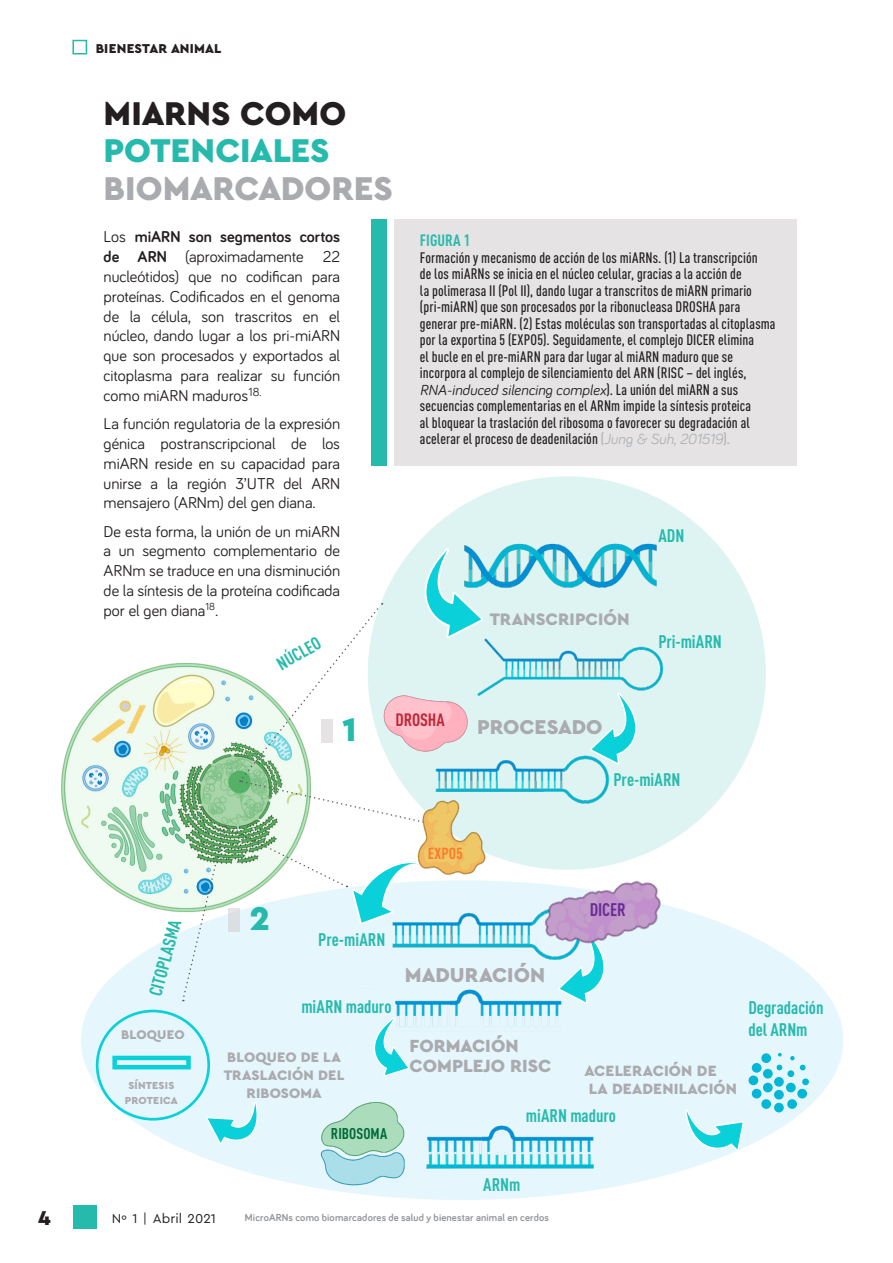
<style>
.page{position:relative;width:893px;height:1263px;background:#fff}
.page>*{position:absolute;margin:0;border:0;box-sizing:border-box;transform-origin:0 0}
.t1{font:900 34.5px/37.5px "Cera Pro";letter-spacing:-.005em;color:#aaabaf}
.t2{font:900 34.5px "Cera Pro";color:#26baac}
.t3{font:900 21px "Cera Pro";color:#aaabaf}
.t4{font:900 21px "Cera Pro";color:#231f20}
.t5{font:900 18.45px "Cera Pro";color:#aaabaf}
.ENTRADILLA{font:700 condensed 18px/21.6px "DIN Pro";letter-spacing:-.005em;color:#26baac}
.ENTRADILLA-2{font:700 condensed 18px "DIN Pro";letter-spacing:-.005em;color:#662e91}
.ENTRADILLA-3{font:700 condensed 17.7px "DIN Pro";letter-spacing:-.005em;color:#c12536}
.t6{font:900 17.55px "Cera Pro";color:#aaabaf}
.Texto{font:16.2px/19.8px "Bariol";letter-spacing:-.005em;color:#231f20;text-align:justify}
.t7{font:700 condensed 16.2px "DIN Pro";color:#26baac}
.ENTRADILLA-4{font:700 condensed 15.75px "DIN Pro";letter-spacing:.01em;color:#ff7a29}
.t8{font:900 15.6px "Cera Pro";letter-spacing:.01em;color:#aaabaf}
.ENTRADILLA-5{font:700 condensed 15.45px "DIN Pro";letter-spacing:.005em;color:#006938}
.t9{font:500 condensed 15px/16.5px "DIN Pro";letter-spacing:.005em;color:#231f20}
.t10{font:900 14.4px/18.5px "Cera Pro";letter-spacing:.01em;color:#aaabaf;text-align:center}
.t11{font:900 13.5px "Cera Pro";letter-spacing:.01em;color:#231f20}
.t12{font:13.5px "Cera Pro";letter-spacing:.005em;color:#231f20}
.t13{font:900 13.2px "Cera Pro";letter-spacing:.01em;color:#aaabaf}
.t14{font:900 10.65px "Cera Pro";letter-spacing:.015em;color:#aaabaf}
.t15{font:700 10.5px "Bariol";letter-spacing:.015em;color:#939598}
.s1{color:#231f20}
.s2{color:#26baac}
.s3{font-weight:700}
.s4{font-family:"Bariol";font-weight:400;font-style:italic;font-stretch:normal}
.s5{color:#afb2b6}
.s6{font-family:"Bariol";font-weight:400;font-style:italic;font-stretch:normal;color:#afb2b6}
</style>
<div class="page">
<img style="left:61px;top:663px;width:121px;height:249px">
<div style="left:368px;top:476px;width:398px;height:394px;background:#def4f2;border-radius:50%"></div>
<div style="left:81px;top:880px;width:762px;height:320px;background:#e6f6fd;border-radius:50%"></div>
<div style="left:394px;top:219px;width:402px;height:247px;background:#e5e3e3"></div>
<div style="left:371px;top:219px;width:16px;height:247px;background:#26baac"></div>
<img style="left:483px;top:755px;width:126px;height:49px">
<img style="left:483px;top:918px;width:52px;height:32px">
<img style="left:483px;top:638px;width:180px;height:56px">
<img style="left:320px;top:1102px;width:76px;height:83px">
<img style="left:395px;top:1000px;width:167px;height:27px">
<img style="left:464px;top:543px;width:193px;height:45px">
<img style="left:364px;top:1111px;width:235px;height:82px">
<img style="left:371px;top:1112px;width:226px;height:79px">
<svg style="left:685px;top:1109px;width:59px;height:42px"></svg>
<svg style="left:374px;top:1017px;width:35px;height:59px"></svg>
<svg style="left:590px;top:692px;width:47px;height:72px"></svg>
<svg style="left:558px;top:980px;width:44px;height:24px"></svg>
<svg style="left:206px;top:1102px;width:52px;height:42px"></svg>
<svg style="left:182px;top:548px;width:301px;height:453px"></svg>
<div style="left:96px;top:1010px;width:114px;height:110px;border:3px solid #0ad1d9;border-radius:50%"></div>
<div style="left:112px;top:1056px;width:79px;height:13px;border:4px solid #0ad1d9"></div>
<img style="left:415px;top:795px;width:71px;height:79px">
<img style="left:535px;top:840px;width:141px;height:140px">
<div style="left:774px;top:1090px;width:10px;height:9px;background:#00b7d5;border-radius:50%"></div>
<div style="left:802px;top:1078px;width:7px;height:7px;background:#00b7d5;border-radius:50%"></div>
<div style="left:787px;top:1070px;width:7px;height:7px;background:#00b7d5;border-radius:50%"></div>
<svg style="left:777px;top:1064px;width:5px;height:6px"></svg>
<svg style="left:778px;top:1053px;width:4px;height:3px"></svg>
<svg style="left:790px;top:1056px;width:16px;height:14px"></svg>
<div style="left:797px;top:1089px;width:10px;height:9px;background:#00b7d5;border-radius:50%"></div>
<div style="left:752px;top:1089px;width:9px;height:9px;background:#00b7d5;border-radius:50%"></div>
<div style="left:787px;top:1099px;width:10px;height:10px;background:#00b7d5;border-radius:50%"></div>
<div style="left:761px;top:1099px;width:10px;height:10px;background:#00b7d5;border-radius:50%"></div>
<div style="left:763px;top:1083px;width:10px;height:9px;background:#00b7d5;border-radius:50%"></div>
<div style="left:763px;top:1069px;width:10px;height:9px;background:#00b7d5;border-radius:50%"></div>
<div style="left:749px;top:1075px;width:9px;height:10px;background:#00b7d5;border-radius:50%"></div>
<div style="left:752px;top:1063px;width:9px;height:10px;background:#00b7d5;border-radius:50%"></div>
<div style="left:761px;top:1053px;width:10px;height:10px;background:#00b7d5;border-radius:50%"></div>
<div style="left:786px;top:1083px;width:10px;height:9px;background:#00b7d5;border-radius:50%"></div>
<div style="left:774px;top:1103px;width:10px;height:9px;background:#00b7d5;border-radius:50%"></div>
<div style="left:774px;top:1077px;width:10px;height:10px;background:#00b7d5;border-radius:50%"></div>
<div style="left:72px;top:40px;width:15px;height:14px;border:2px solid #26baac"></div>
<div style="left:73px;top:1205px;width:24px;height:24px;background:#26baac"></div>
<p class="t11" style="left:96px;top:39px;width:127px">BIENESTAR ANIMAL</p>
<p class="t1" style="left:104px;top:93px;width:291px"><span class="s1">MIARNS COMO<br></span><span class="s2">POTENCIALES<br></span>BIOMARCADORES</p>
<p class="Texto" style="left:104px;top:226px;width:238px">Los <span class="s3">miARN son segmentos cortos de ARN</span> (aproximadamente 22 nucleótidos) que no codifican para proteínas. Codificados en el genoma de la célula, son trascritos en el núcleo, dando lugar a los pri-miARN que son procesados y exportados al citoplasma para realizar su función como miARN maduros<sup>18.</sup></p>
<p class="Texto" style="left:104px;top:413px;width:238px">La función regulatoria de la expresión génica postranscripcional de los miARN reside en su capacidad para unirse a la región 3’UTR del ARN mensajero (ARNm) del gen diana.</p>
<p class="Texto" style="left:104px;top:520px;width:238px">De esta forma, la unión de un miARN a un segmento complementario de ARNm se traduce en una disminución de la síntesis de la proteína codificada por el gen diana<sup>18</sup>.</p>
<p class="ENTRADILLA" style="left:272px;top:654px;width:49px;rotate:-30deg">NÚCLEO</p>
<p class="t7" style="left:420px;top:228px;width:52px">FIGURA 1</p>
<p class="t9" style="left:420px;top:248px;width:357px">Formación y mecanismo de acción de los miARNs. (1) La transcripción<br>de los miARNs se inicia en el núcleo celular, gracias a la acción de<br>la polimerasa II (Pol II), dando lugar a transcritos de miARN primario (pri-miARN) que son procesados por la ribonucleasa DROSHA para generar pre-miARN. (2) Estas moléculas son transportadas al citoplasma por la exportina 5 (EXPO5). Seguidamente, el complejo DICER elimina<br>el bucle en el pre-miARN para dar lugar al miARN maduro que se incorpora al complejo de silenciamiento del ARN (RISC – del inglés, <span class="s4">RNA-induced silencing complex</span>). La unión del miARN a sus secuencias complementarias en el ARNm impide la síntesis proteica<br>al bloquear la traslación del ribosoma o favorecer su degradación al acelerar el proceso de deadenilación <span class="s5">(</span><span class="s6">Jung &amp; Suh, 201519</span><span class="s5">).</span></p>
<p class="t6" style="left:490px;top:607px;width:142px">TRANSCRIPCIÓN</p>
<p class="ENTRADILLA" style="left:658px;top:523px;width:27px">ADN</p>
<p class="ENTRADILLA" style="left:658px;top:629px;width:65px">Pri-miARN</p>
<p class="t2" style="left:342px;top:706px;width:16px">1</p>
<p class="ENTRADILLA-3" style="left:395px;top:707px;width:51px">DROSHA</p>
<p class="t3" style="left:477px;top:712px;width:127px">PROCESADO</p>
<p class="ENTRADILLA" style="left:613px;top:767px;width:69px">Pre-miARN</p>
<p class="ENTRADILLA-4" style="left:428px;top:841px;width:36px">EXPO5</p>
<p class="ENTRADILLA" style="left:143px;top:992px;width:80px;rotate:-75deg">CITOPLASMA</p>
<p class="t13" style="left:121px;top:1026px;width:65px">BLOQUEO</p>
<p class="t14" style="left:128px;top:1078px;width:47px">SÍNTESIS</p>
<p class="t14" style="left:125px;top:1093px;width:54px">PROTEICA</p>
<p class="t2" style="left:249px;top:896px;width:22px">2</p>
<p class="ENTRADILLA" style="left:318px;top:928px;width:69px">Pre-miARN</p>
<p class="ENTRADILLA" style="left:301px;top:994px;width:92px">miARN maduro</p>
<p class="t10" style="left:224px;top:1047px;width:122px">BLOQUEO DE LA<br>TRASLACIÓN DEL<br>RIBOSOMA</p>
<p class="ENTRADILLA-5" style="left:331px;top:1122px;width:58px">RIBOSOMA</p>
<p class="ENTRADILLA-2" style="left:590px;top:895px;width:38px">DICER</p>
<p class="t3" style="left:405px;top:960px;width:142px">MADURACIÓN</p>
<p class="t5" style="left:410px;top:1034px;width:111px">FORMACIÓN</p>
<p class="t5" style="left:410px;top:1054px;width:143px">COMPLEJO RISC</p>
<p class="t8" style="left:584px;top:1060px;width:134px">ACELERACIÓN DE</p>
<p class="t8" style="left:589px;top:1078px;width:150px">LA DEADENILACIÓN</p>
<p class="ENTRADILLA" style="left:526px;top:1103px;width:92px">miARN maduro</p>
<p class="ENTRADILLA" style="left:748px;top:996px;width:77px">Degradación del ARNm</p>
<p class="ENTRADILLA" style="left:483px;top:1172px;width:39px">ARNm</p>
<h2 class="t4" style="left:38px;top:1204px;width:14px">4</h2>
<p class="t12" style="left:112px;top:1209px;width:106px">Nº 1 | Abril 2021</p>
<p class="t15" style="left:245px;top:1210px;width:306px">MicroARNs como biomarcadores de salud y bienestar animal en cerdos</p>
</div>
